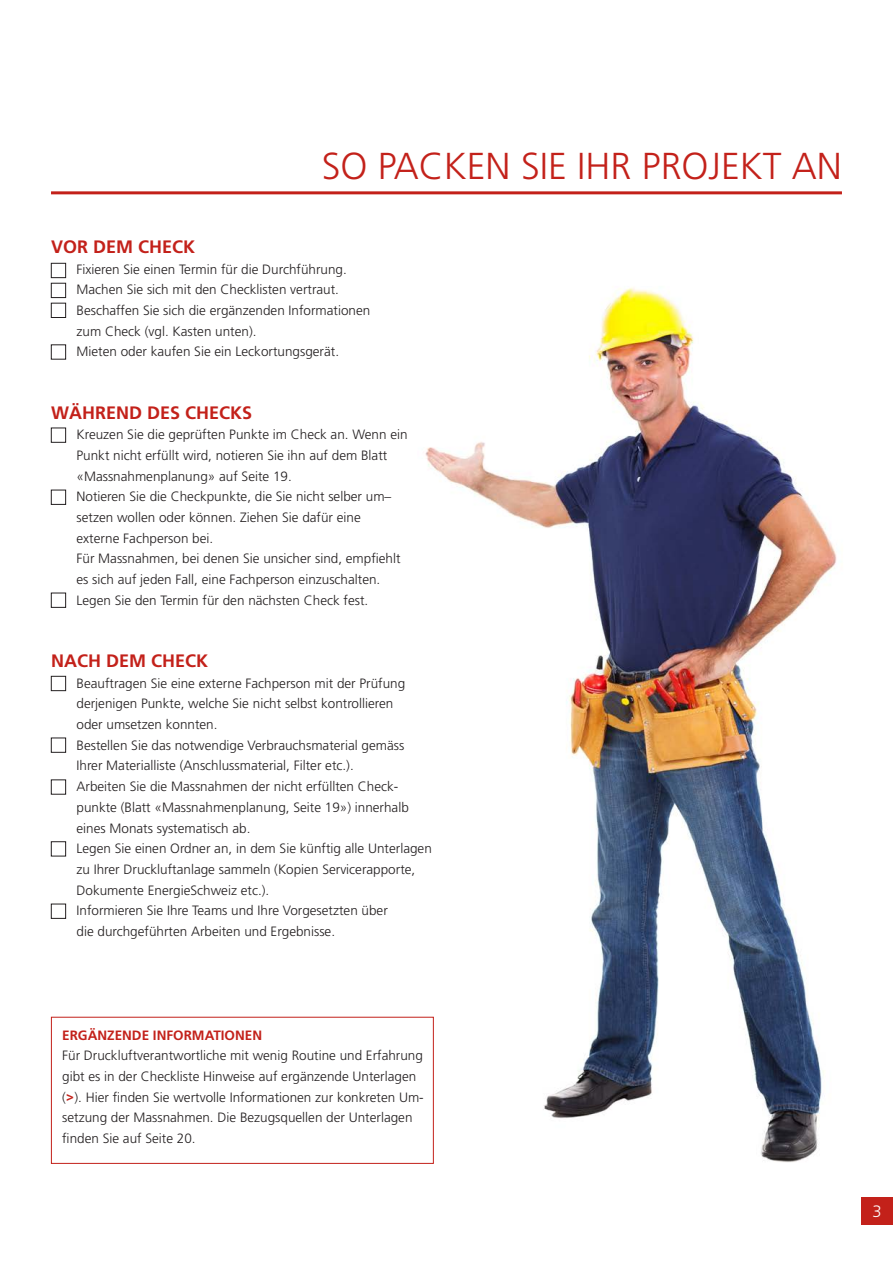
<style>
.page{position:relative;width:893px;height:1263px;background:#fff}
.page>*{position:absolute;margin:0;border:0;box-sizing:border-box;transform-origin:0 0}
.t1{font:300 37.5px "Frutiger";color:#c3211a}
.t2{font:700 18px "Frutiger";color:#c3211a}
.t3{font:300 16.5px "Frutiger";color:#fff}
.t4{font:300 13.5px/20.7px "Frutiger";color:#231f20}
.t5{font:700 13.5px "Frutiger";color:#c3211a}
.s1{font-family:"Fago No Med";font-weight:400;color:#c3211a}
</style>
<div class="page">
<img style="left:418px;top:287px;width:419px;height:877px">
<div style="left:861px;top:1197px;width:32px;height:28px;background:#c3211a"></div>
<hr style="left:51px;top:191px;width:791px;height:3px;background:#c3211a">
<div style="left:51px;top:263px;width:15px;height:15px;border:1px solid #231f20"></div>
<div style="left:51px;top:283px;width:15px;height:15px;border:1px solid #231f20"></div>
<div style="left:51px;top:303px;width:15px;height:15px;border:1px solid #231f20"></div>
<div style="left:51px;top:344px;width:15px;height:16px;border:1px solid #231f20"></div>
<div style="left:51px;top:428px;width:15px;height:15px;border:1px solid #231f20"></div>
<div style="left:51px;top:490px;width:15px;height:15px;border:1px solid #231f20"></div>
<div style="left:51px;top:593px;width:15px;height:15px;border:1px solid #231f20"></div>
<div style="left:51px;top:676px;width:15px;height:15px;border:1px solid #231f20"></div>
<div style="left:51px;top:737px;width:15px;height:16px;border:1px solid #231f20"></div>
<div style="left:51px;top:779px;width:15px;height:15px;border:1px solid #231f20"></div>
<div style="left:51px;top:841px;width:15px;height:15px;border:1px solid #231f20"></div>
<div style="left:51px;top:904px;width:15px;height:15px;border:1px solid #231f20"></div>
<h1 class="t1" style="left:322px;top:145px;width:522px">SO PACKEN SIE IHR PROJEKT AN</h1>
<h2 class="t2" style="left:51px;top:236px;width:146px">VOR DEM CHECK</h2>
<p class="t4" style="left:77px;top:259px;width:295px">Fixieren Sie einen Termin für die Durchführung.<br>Machen Sie sich mit den Checklisten vertraut.<br>Beschaffen Sie sich die ergänzenden Informationen zum Check (vgl. Kasten unten).<br>Mieten oder kaufen Sie ein Leckortungsgerät.</p>
<h2 class="t2" style="left:51px;top:402px;width:203px">WÄHREND DES CHECKS</h2>
<p class="t4" style="left:77px;top:424px;width:333px">Kreuzen Sie die geprüften Punkte im Check an. Wenn ein Punkt nicht erfüllt wird, notieren Sie ihn auf dem Blatt «Massnahmenplanung» auf Seite 19.<br>Notieren Sie die Checkpunkte, die Sie nicht selber um– setzen wollen oder können. Ziehen Sie dafür eine<br>externe Fachperson bei.<br>Für Massnahmen, bei denen Sie unsicher sind, empfiehlt es sich auf jeden Fall, eine Fachperson einzuschalten.<br>Legen Sie den Termin für den nächsten Check fest.</p>
<h2 class="t2" style="left:51px;top:650px;width:158px">NACH DEM CHECK</h2>
<p class="t4" style="left:77px;top:673px;width:357px">Beauftragen Sie eine externe Fachperson mit der Prüfung derjenigen Punkte, welche Sie nicht selbst kontrollieren<br>oder umsetzen konnten.<br>Bestellen Sie das notwendige Verbrauchsmaterial gemäss Ihrer Materialliste (Anschlussmaterial, Filter etc.).<br>Arbeiten Sie die Massnahmen der nicht erfüllten Check&shy;punkte (Blatt «Massnahmenplanung, Seite 19») innerhalb eines Monats systematisch ab.<br>Legen Sie einen Ordner an, in dem Sie künftig alle Unterlagen zu Ihrer Druckluftanlage sammeln (Kopien Servicerapporte, Dokumente EnergieSchweiz etc.).<br>Informieren Sie Ihre Teams und Ihre Vorgesetzten über<br>die durchgeführten Arbeiten und Ergebnisse.</p>
<p class="t5" style="left:62px;top:1027px;width:201px">ERGÄNZENDE INFORMATIONEN</p>
<p class="t4" style="left:62px;top:1045px;width:363px">Für Druckluftverantwortliche mit wenig Routine und Erfahrung gibt es in der Checkliste Hinweise auf ergänzende Unterlagen (<span class="s1">&gt;</span>). Hier finden Sie wertvolle Informationen zur konkreten Um&shy;setzung der Massnahmen. Die Bezugsquellen der Unterlagen finden Sie auf Seite 20.</p>
<p class="t3" style="left:872px;top:1202px;width:11px">3</p>
</div>
